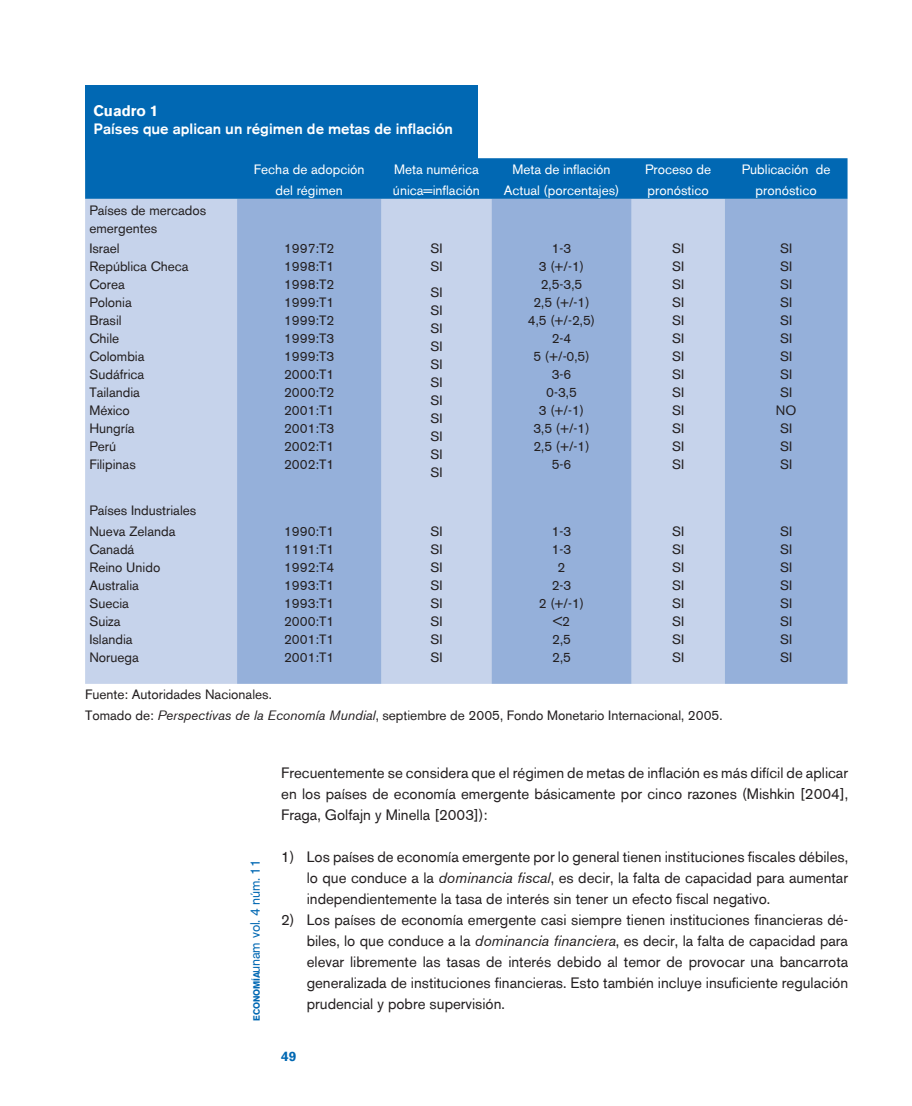
<style>
.page{position:relative;width:912px;height:1106px;background:#fff}
.page>*{position:absolute;margin:0;border:0;box-sizing:border-box;transform-origin:0 0}
.t1{font:15px/21px "Akzidenz Grotesk BE";color:#231f20;text-align:justify}
.t2{font:500 15px "Akzidenz Grotesk BE";color:#fff}
.t3{font:700 15px "Akzidenz Grotesk BE";color:#fff}
.t4{font:13.5px/18px "Akzidenz Grotesk BE";color:#231f20;text-align:justify}
.t5{font:13.5px "Akzidenz Grotesk BE";color:#fff}
.t6{font:13.5px "Akzidenz Grotesk BE";letter-spacing:-.01em;color:#0168b3}
.t7{font:700 13.5px "Akzidenz Grotesk BE";color:#0168b3}
.s1{font-style:italic}
.s2{font-weight:700;font-size:8.85px}
</style>
<div class="page">
<div style="left:85px;top:85px;width:392px;height:74px;background:#0168b3"></div>
<div style="left:85px;top:158px;width:762px;height:41px;background:#0168b3"></div>
<div style="left:85px;top:199px;width:152px;height:485px;background:#c6d3eb"></div>
<svg style="left:237px;top:199px;width:610px;height:485px;background:#a5bbdf"></svg>
<p class="t3" style="left:94px;top:102px;width:66px">Cuadro 1</p>
<p class="t2" style="left:94px;top:120px;width:360px">Países que aplican un régimen de metas de inflación</p>
<p class="t5" style="left:254px;top:161px;width:112px">Fecha de adopción</p>
<p class="t5" style="left:394px;top:161px;width:86px">Meta numérica</p>
<p class="t5" style="left:512px;top:161px;width:99px">Meta de inflación</p>
<p class="t5" style="left:644px;top:161px;width:68px">Proceso de</p>
<p class="t5" style="left:741px;top:161px;width:90px">Publicación de</p>
<p class="t5" style="left:275px;top:182px;width:69px">del régimen</p>
<p class="t5" style="left:393px;top:182px;width:88px">única=inflación</p>
<p class="t5" style="left:503px;top:182px;width:117px">Actual (porcentajes)</p>
<p class="t5" style="left:647px;top:182px;width:63px">pronóstico</p>
<p class="t5" style="left:755px;top:182px;width:63px">pronóstico</p>
<p class="t4" style="left:89px;top:201px;width:118px">Países de mercados emergentes</p>
<p class="t4" style="left:89px;top:239px;width:101px;text-align:left">Israel<br>República Checa<br>Corea<br>Polonia<br>Brasil<br>Chile<br>Colombia<br>Sudáfrica<br>Tailandia<br>México<br>Hungría<br>Perú<br>Filipinas</p>
<p class="t4" style="left:284px;top:239px;width:52px">1997:T2<br>1998:T1<br>1998:T2<br>1999:T1<br>1999:T2<br>1999:T3<br>1999:T3<br>2000:T1<br>2000:T2<br>2001:T1<br>2001:T3<br>2002:T1<br>2002:T1</p>
<p class="t4" style="left:430px;top:239px;width:14px">SI<br>SI</p>
<p class="t4" style="left:527px;top:239px;width:69px;text-align:center">1-3<br>3 (+/-1)<br>2,5-3,5<br>2,5 (+/-1)<br>4,5 (+/-2,5)<br>2-4<br>5 (+/-0,5)<br>3-6<br>0-3,5<br>3 (+/-1)<br>3,5 (+/-1)<br>2,5 (+/-1)<br>5-6</p>
<p class="t4" style="left:671px;top:239px;width:14px">SI SI SI SI SI SI SI SI SI SI SI SI SI</p>
<p class="t4" style="left:775px;top:239px;width:22px;text-align:center">SI<br>SI<br>SI<br>SI<br>SI<br>SI<br>SI<br>SI<br>SI<br>NO<br>SI<br>SI<br>SI</p>
<p class="t4" style="left:430px;top:283px;width:14px">SI SI SI SI SI SI SI SI SI SI SI</p>
<p class="t4" style="left:89px;top:500px;width:108px;line-height:20.2px">Países Industriales<br>Nueva Zelanda</p>
<p class="t4" style="left:89px;top:540px;width:72px;text-align:left">Canadá<br>Reino Unido<br>Australia<br>Suecia<br>Suiza<br>Islandia<br>Noruega</p>
<p class="t4" style="left:284px;top:522px;width:52px">1990:T1<br>1191:T1<br>1992:T4<br>1993:T1<br>1993:T1<br>2000:T1<br>2001:T1<br>2001:T1</p>
<p class="t4" style="left:430px;top:522px;width:14px">SI SI SI SI SI SI SI SI</p>
<p class="t4" style="left:538px;top:522px;width:47px;text-align:center">1-3<br>1-3<br>2<br>2-3<br>2 (+/-1) &lt;2<br>2,5<br>2,5</p>
<p class="t4" style="left:671px;top:522px;width:14px">SI SI SI SI SI SI SI SI</p>
<p class="t4" style="left:779px;top:522px;width:14px">SI SI SI SI SI SI SI SI</p>
<p class="t4" style="left:85px;top:683px;width:638px;line-height:21.6px">Fuente: Autoridades Nacionales.<br>Tomado de: <span class="s1">Perspectivas de la Economía Mundial</span>, septiembre de 2005, Fondo Monetario Internacional, 2005.</p>
<p class="t6" style="left:247px;top:1020px;width:163px;rotate:-90deg"><span class="s2">ECONOMÍA</span>unam vol. 4 núm. 11</p>
<p class="t1" style="left:281px;top:762px;width:568px">Frecuentemente se considera que el régimen de metas de inflación es más difícil de aplicar en los países de economía emergente básicamente por cinco razones (Mishkin [2004], Fraga, Golfajn y Minella [2003]):</p>
<p class="t1" style="left:306px;top:846px;width:542px;text-indent:-26px">1) Los países de economía emergente por lo general tienen instituciones fiscales débiles, lo que conduce a la <span class="s1">dominancia fiscal</span>, es decir, la falta de capacidad para aumentar independientemente la tasa de interés sin tener un efecto fiscal negativo.</p>
<p class="t1" style="left:306px;top:909px;width:542px;text-indent:-26px">2) Los países de economía emergente casi siempre tienen instituciones financieras dé&shy;biles, lo que conduce a la <span class="s1">dominancia financiera</span>, es decir, la falta de capacidad para elevar libremente las tasas de interés debido al temor de provocar una bancarrota generalizada de instituciones financieras. Esto también incluye insuficiente regulación prudencial y pobre supervisión.</p>
<p class="t7" style="left:281px;top:1048px;width:17px">49</p>
</div>
